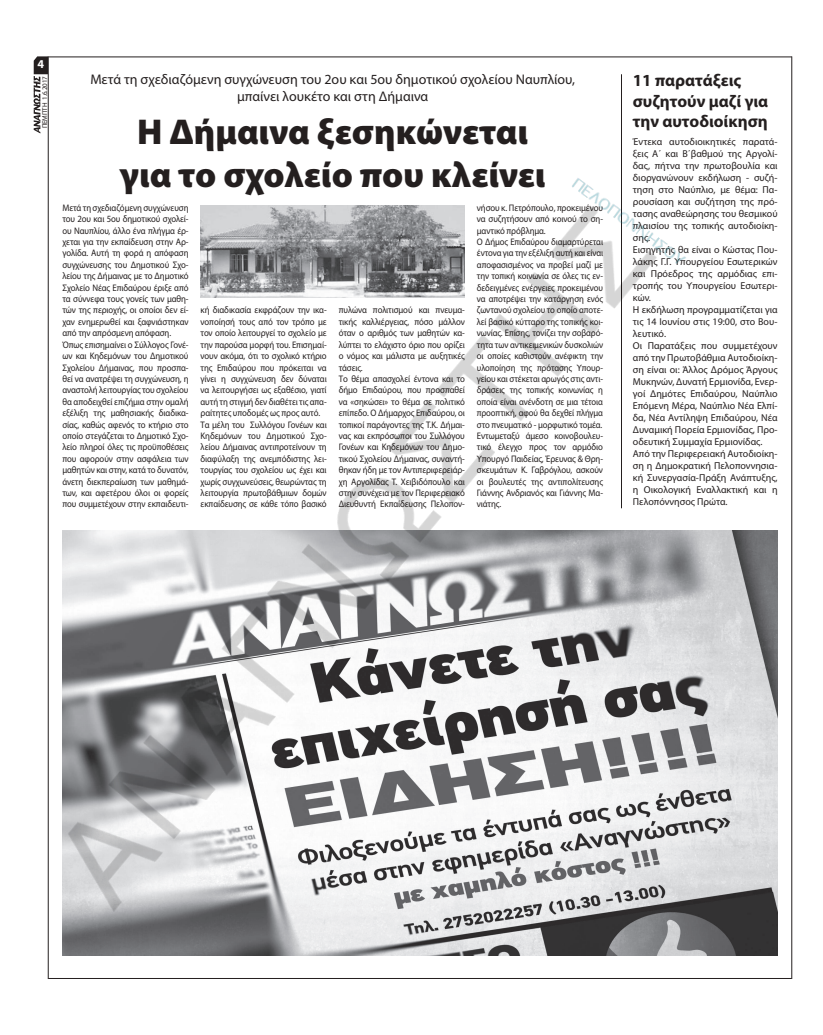
<style>
.page{position:relative;width:823px;height:1035px;background:#fff}
.page>*{position:absolute;margin:0;border:0;box-sizing:border-box;transform-origin:0 0}
.t1{font:900 36px/43.2px "Myriad Pro";color:#241f1f;text-align:center}
.t2{font:700 17px/20.4px "Myriad Pro";color:#241f1f}
.t3{font:14px/16.8px "Myriad Pro";color:#241f1f;text-align:center}
.t4{font:700 12px "Myriad Pro";color:#fff}
.t5{font:10px/12px "Myriad Pro";color:#241f1f}
.t6{font:9.5px/11.4px "Myriad Pro";letter-spacing:-.01em;color:#241f1f;scale:.92 1}
.t7{font:7px "Myriad Pro";letter-spacing:-.01em;color:#241f1f}
</style>
<div class="page">
<hr style="left:48px;top:57px;width:743px;height:1px;background:#241f1f">
<hr style="left:48px;top:978px;width:743px;height:1px;background:#241f1f">
<hr style="left:791px;top:56px;width:1px;height:923px;background:#241f1f">
<svg style="left:34px;top:59px;width:1px;height:72px"></svg>
<img style="left:35px;top:56px;width:743px;height:923px">
<p class="t4" style="left:37px;top:57px;width:8px">4</p>
<p class="t7" style="left:40px;top:128px;width:54px;rotate:-90deg">ΠΕΜΠΤΗ 1.6.2017</p>
<h3 class="t3" style="left:90px;top:71px;width:486px">Μετά τη σχεδιαζόμενη συγχώνευση του 2ου και 5ου δημοτικού σχολείου Ναυπλίου, μπαίνει λουκέτο και στη Δήμαινα</h3>
<h1 class="t1" style="left:120px;top:109px;width:427px">Η Δήμαινα ξεσηκώνεται για το σχολείο που κλείνει</h1>
<p class="t6" style="left:62px;top:202px;width:138px">Μετά τη σχεδιαζόμενη συγχώνευση του 2ου και 5ου δημοτικού σχολεί&shy;ου Ναυπλίου, άλλο ένα πλήγμα έρ&shy;χεται για την εκπαίδευση στην Αρ&shy;γολίδα. Αυτή τη φορά η απόφαση συγχώνευσης του Δημοτικού Σχο&shy;λείου της Δήμαινας με το Δημοτικό<br>Σχολείο Νέας Επιδαύρου έριξε από τα σύννεφα τους γονείς των μαθη&shy;τών της περιοχής, οι οποίοι δεν εί&shy;χαν ενημερωθεί και ξαφνιάστηκαν από την απρόσμενη απόφαση.<br>Όπως επισημαίνει ο Σύλλογος Γονέ&shy;ων και Κηδεμόνων του Δημοτικού<br>Σχολείου Δήμαινας, που προσπα&shy;θεί να ανατρέψει τη συγχώνευση, η αναστολή λειτουργίας του σχολείου θα αποδειχθεί επιζήμια στην ομαλή εξέλιξη της μαθησιακής διαδικα&shy;σίας, καθώς αφενός το κτήριο στο οποίο στεγάζεται το Δημοτικό Σχο&shy;λείο πληροί όλες τις προϋποθέσεις που αφορούν στην ασφάλεια των μαθητών και στην, κατά το δυνατόν, άνετη διεκπεραίωση των μαθημά&shy;των, και αφετέρου όλοι οι φορείς που συμμετέχουν στην εκπαιδευτι-</p>
<p class="t6" style="left:476px;top:202px;width:138px">νήσου κ. Πετρόπουλο, προκειμένου να συζητήσουν από κοινού το ση&shy;μαντικό πρόβλημα.<br>Ο Δήμος Επιδαύρου διαμαρτύρεται έντονα για την εξέλιξη αυτή και είναι αποφασισμένος να προβεί μαζί με την τοπική κοινωνία σε όλες τις εν&shy;δεδειγμένες ενέργειες προκειμένου να αποτρέψει την κατάργηση ενός ζωντανού σχολείου το οποίο αποτε&shy;λεί βασικό κύτταρο της τοπικής κοι&shy;νωνίας. Επίσης, τονίζει την σοβαρό&shy;τητα των αντικειμενικών δυσκολιών οι οποίες καθιστούν ανέφικτη την υλοποίηση της πρότασης Υπουρ&shy;γείου και στέκεται αρωγός στις αντι&shy;δράσεις της τοπικής κοινωνίας η οποία είναι ανένδοτη σε μια τέτοια προοπτική, αφού θα δεχθεί πλήγμα στο πνευματικό - μορφωτικό τομέα.<br>Εντωμεταξύ άμεσο κοινοβουλευ&shy;τικό έλεγχο προς τον αρμόδιο<br>Υπουργό Παιδείας, Έρευνας &amp; Θρη&shy;σκευμάτων Κ. Γαβρόγλου, ασκούν οι βουλευτές της αντιπολίτευσης<br>Γιάννης Ανδριανός και Γιάννης Μα&shy;νιάτης.</p>
<p class="t6" style="left:200px;top:304px;width:138px">κή διαδικασία εκφράζουν την ικα&shy;νοποίησή τους από τον τρόπο με τον οποίο λειτουργεί το σχολείο με την παρούσα μορφή του. Επισημαί&shy;νουν ακόμα, ότι το σχολικό κτήριο της Επιδαύρου που πρόκειται να γίνει η συγχώνευση δεν δύναται να λειτουργήσει ως εξαθέσιο, γιατί αυτή τη στιγμή δεν διαθέτει τις απα&shy;ραίτητες υποδομές ως προς αυτό.<br>Τα μέλη του Συλλόγου Γονέων και<br>Κηδεμόνων του Δημοτικού Σχο&shy;λείου Δήμαινας αντιπροτείνουν τη διαφύλαξη της ανεμπόδιστης λει&shy;τουργίας του σχολείου ως έχει και χωρίς συγχωνεύσεις, θεωρώντας τη λειτουργία πρωτοβάθμιων δομών εκπαίδευσης σε κάθε τόπο βασικό</p>
<p class="t6" style="left:338px;top:304px;width:138px">πυλώνα πολιτισμού και πνευμα&shy;τικής καλλιέργειας, πόσο μάλλον όταν ο αριθμός των μαθητών κα&shy;λύπτει το ελάχιστο όριο που ορίζει ο νόμος και μάλιστα με αυξητικές τάσεις.<br>Το θέμα απασχολεί έντονα και το δήμο Επιδαύρου, που προσπαθεί να «σηκώσει» το θέμα σε πολιτικό επίπεδο. Ο Δήμαρχος Επιδαύρου, οι τοπικοί παράγοντες της Τ.Κ. Δήμαι&shy;νας και εκπρόσωποι του Συλλόγου<br>Γονέων και Κηδεμόνων του Δημο&shy;τικού Σχολείου Δήμαινας, συναντή&shy;θηκαν ήδη με τον Αντιπεριφερειάρ&shy;χη Αργολίδας Τ. Χειβιδόπουλο και στην συνέχεια με τον Περιφερειακό<br>Διευθυντή Εκπαίδευσης Πελοπον-</p>
<h2 class="t2" style="left:632px;top:70px;width:137px">11 παρατάξεις συζητούν μαζί για την αυτοδιοίκηση</h2>
<p class="t5" style="left:632px;top:135px;width:146px">Έντεκα αυτοδιοικητικές παρατά&shy;ξεις Α΄ και Β΄βαθμού της Αργολί&shy;δας, πήτνα την πρωτοβουλία και διοργανώνουν εκδήλωση - συζή&shy;τηση στο Ναύπλιο, με θέμα: Πα&shy;ρουσίαση και συζήτηση της πρό&shy;τασης αναθεώρησης του θεσμικού πλαισίου της τοπικής αυτοδιοίκη&shy;σης.<br>Εισηγητής θα είναι ο Κώστας Που&shy;λάκης Γ.Γ. Υπουργείου Εσωτερικών και Πρόεδρος της αρμόδιας επι&shy;τροπής του Υπουργείου Εσωτερι&shy;κών.<br>Η εκδήλωση προγραμματίζεται για τις 14 Ιουνίου στις 19:00, στο Βου&shy;λευτικό.<br>Οι Παρατάξεις που συμμετέχουν από την Πρωτοβάθμια Αυτοδιοίκη&shy;ση είναι οι: Άλλος Δρόμος Άργους<br>Μυκηνών, Δυνατή Ερμιονίδα, Ενερ&shy;γοί Δημότες Επιδαύρου, Ναύπλιο<br>Επόμενη Μέρα, Ναύπλιο Νέα Ελπί&shy;δα, Νέα Αντίληψη Επιδαύρου, Νέα<br>Δυναμική Πορεία Ερμιονίδας, Προ&shy;οδευτική Συμμαχία Ερμιονίδας.<br>Από την Περιφερειακή Αυτοδιοίκη&shy;ση η Δημοκρατική Πελοποννησια&shy;κή Συνεργασία-Πράξη Ανάπτυξης, η Οικολογική Εναλλακτική και η<br>Πελοπόννησος Πρώτα.</p>
</div>
